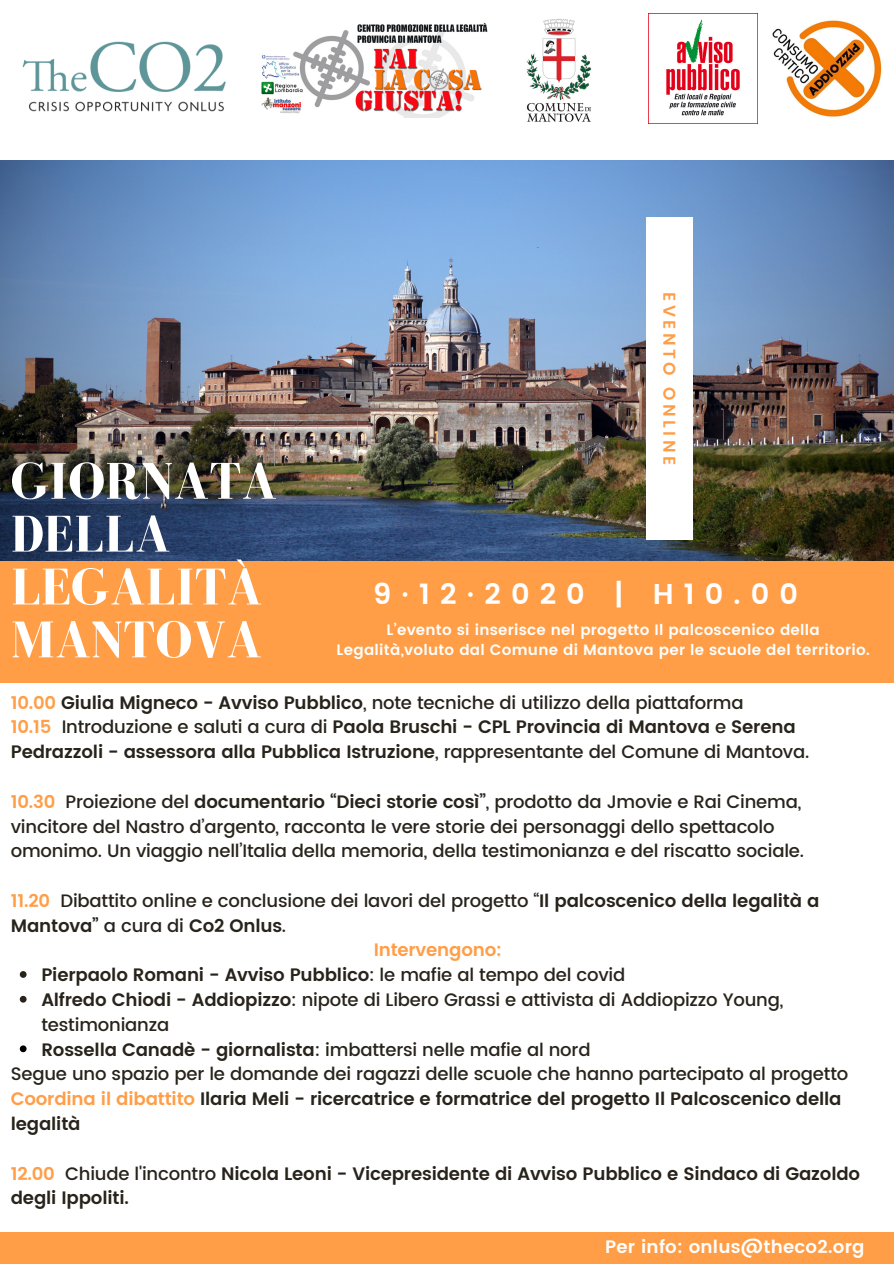
<style>
.page{position:relative;width:894px;height:1264px;background:#fff}
.page>*{position:absolute;margin:0;border:0;box-sizing:border-box;transform-origin:0 0}
.t1{font:700 53.1px/52.8px "Bodoni FLF";color:#fff}
.t2{font:600 28.65px "Poppins";letter-spacing:.35em;color:#fff}
.t3{font:500 18px/24.8px "Poppins";letter-spacing:-.01em;color:#28241c}
.t4{font:600 18px/24.8px "Poppins";letter-spacing:-.01em;color:#28241c}
.t5{font:600 18px "Poppins";letter-spacing:.015em;color:#fff}
.t6{font:600 18px "Poppins";letter-spacing:-.01em;color:#ff9e47}
.t7{font:600 16.95px "Poppins";letter-spacing:.2em;color:#ff9e47}
.t8{font:600 15px/20.2px "Poppins";letter-spacing:.02em;color:#fff;text-align:center}
.s1{color:#ff9e47}
.s2{font-weight:500}
.s3{font-weight:600;color:#ff9e47}
.s4{font-weight:600}
</style>
<div class="page">
<div style="left:0;top:0;width:893px;height:1263px;background:#ff9e47"></div>
<img style="left:0;top:159px;width:893px;height:402px">
<div style="left:646px;top:217px;width:47px;height:323px;background:#fff"></div>
<div style="left:0;top:0;width:893px;height:159px;background:#fff"></div>
<img style="left:22px;top:41px;width:204px;height:71px">
<img style="left:727px;top:13px;width:155px;height:111px">
<img style="left:648px;top:14px;width:109px;height:109px">
<img style="left:261px;top:22px;width:227px;height:95px">
<img style="left:526px;top:19px;width:66px;height:103px">
<div style="left:0;top:683px;width:893px;height:548px;background:#fff"></div>
<svg style="left:20px;top:971px;width:7px;height:6px"></svg>
<svg style="left:20px;top:995px;width:7px;height:7px"></svg>
<svg style="left:20px;top:1045px;width:7px;height:7px"></svg>
<h1 class="t1" style="left:11px;top:454px;width:268px">GIORNATA<br>DELLA<br>LEGALITÀ<br>MANTOVA</h1>
<p class="t7" style="left:679px;top:292px;width:174px;rotate:90deg">EVENTO ONLINE</p>
<h2 class="t2" style="left:373px;top:577px;width:426px">9·12·2020 | H10.00</h2>
<p class="t8" style="left:336px;top:619px;width:534px">L’evento si inserisce nel progetto Il palcoscenico della<br>Legalità,voluto dal Comune di Mantova per le scuole del territorio.</p>
<p class="t4" style="left:11px;top:690px;width:799px"><span class="s1">10.00</span> Giulia Migneco - Avviso Pubblico<span class="s2">, note tecniche di utilizzo della piattaforma<br></span><span class="s1">10.15</span> <span class="s2">Introduzione e saluti a cura di</span> Paola Bruschi - CPL Provincia di Mantova <span class="s2">e</span> Serena<br>Pedrazzoli - assessora alla Pubblica Istruzione<span class="s2">, rappresentante del Comune di Mantova.</span></p>
<p class="t3" style="left:11px;top:789px;width:794px"><span class="s3">10.30</span> Proiezione del <span class="s4">documentario “Dieci storie così”</span>, prodotto da Jmovie e Rai Cinema, vincitore del Nastro d’argento, racconta le vere storie dei personaggi dello spettacolo omonimo. Un viaggio nell’Italia della memoria, della testimonianza e del riscatto sociale.</p>
<p class="t3" style="left:11px;top:888px;width:810px"><span class="s3">11.20</span> Dibattito online e conclusione dei lavori del progetto “<span class="s4">Il palcoscenico della legalità a</span></p>
<p class="t4" style="left:11px;top:913px;width:277px">Mantova” <span class="s2">a cura di</span> Co2 Onlus<span class="s2">.</span></p>
<p class="t6" style="left:373px;top:939px;width:130px">Intervengono:</p>
<p class="t3" style="left:41px;top:962px;width:743px"><span class="s4">Pierpaolo Romani - Avviso Pubblico</span>: le mafie al tempo del covid<br><span class="s4">Alfredo Chiodi - Addiopizzo</span>: nipote di Libero Grassi e attivista di Addiopizzo Young, testimonianza<br><span class="s4">Rossella Canadè - giornalista</span>: imbattersi nelle mafie al nord</p>
<p class="t3" style="left:11px;top:1061px;width:838px">Segue uno spazio per le domande dei ragazzi delle scuole che hanno partecipato al progetto<br><span class="s3">Coordina il dibattito</span> <span class="s4">Ilaria Meli - ricercatrice e formatrice del progetto Il Palcoscenico della legalità</span></p>
<p class="t4" style="left:11px;top:1160px;width:850px"><span class="s1">12.00</span> <span class="s2">Chiude l'incontro</span> Nicola Leoni - Vicepresidente di Avviso Pubblico e Sindaco di Gazoldo degli Ippoliti.</p>
<p class="t5" style="left:605px;top:1236px;width:261px">Per info: onlus@theco2.org</p>
</div>
